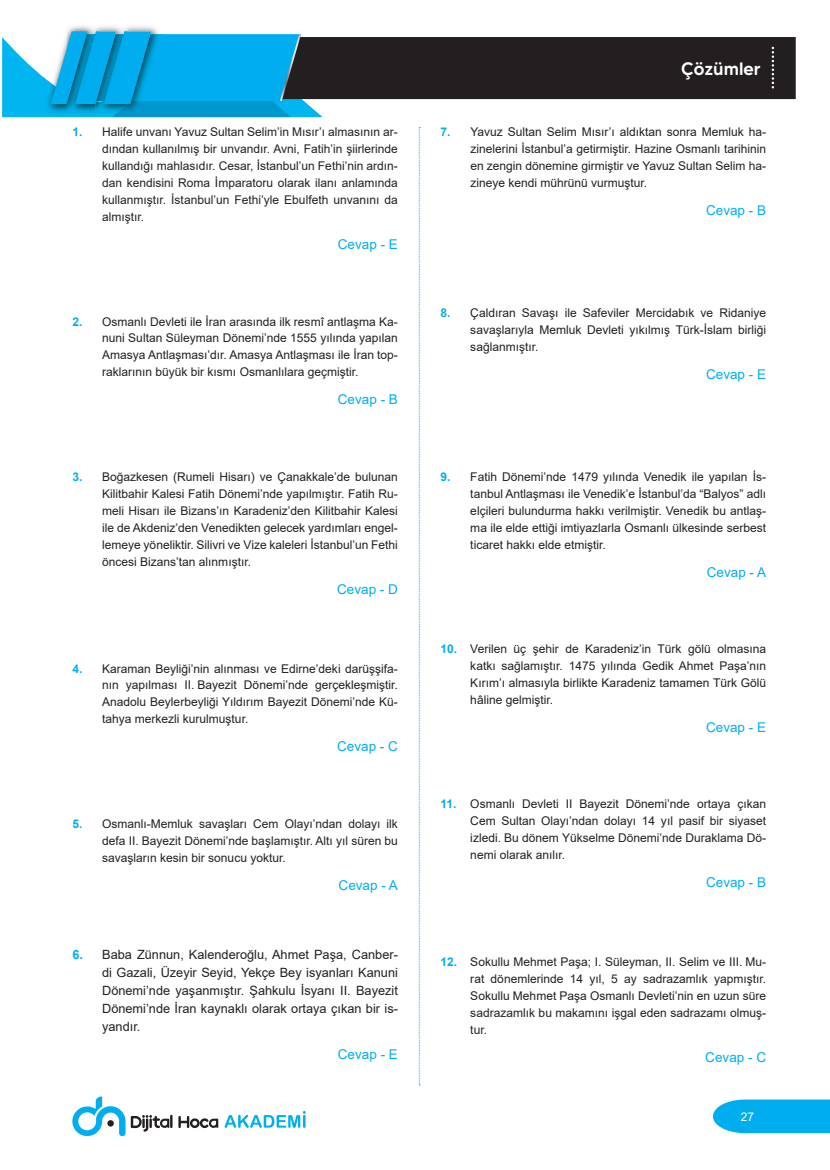
<style>
.page{position:relative;width:830px;height:1170px;background:#fff}
.page>*{position:absolute;margin:0;border:0;box-sizing:border-box;transform-origin:0 0}
.t1{font:500 18px "MADE Tommy Soft";color:#fff}
.CEVAP{font:13.5px "Arial";color:#00aeef}
.t2{font:12.75px/18px "Arial";color:#231f20;text-align:justify}
.t3{font:12px/17px "Arial";color:#231f20;text-align:justify}
.t4{font:12px "Arial";color:#fff}
.s1{font-weight:700;color:#00aeef}
</style>
<div class="page">
<svg style="left:713px;top:1099px;width:116px;height:33px;background:#11b3f0"></svg>
<svg style="left:72px;top:1096px;width:53px;height:39px"></svg>
<svg style="left:107px;top:1119px;width:7px;height:7px"></svg>
<svg style="left:224px;top:1111px;width:81px;height:16px"></svg>
<svg style="left:178px;top:1116px;width:40px;height:12px"></svg>
<svg style="left:131px;top:1114px;width:41px;height:17px"></svg>
<svg style="left:418px;top:127px;width:2px;height:958px"></svg>
<div style="left:322px;top:37px;width:473px;height:62px;background:#231f20"></div>
<svg style="left:2px;top:26px;width:320px;height:91px;background:#2babda"></svg>
<svg style="left:771px;top:47px;width:2px;height:41px"></svg>
<p class="t3" style="left:102px;top:124px;width:297px;text-indent:-30px"><span class="s1">1.</span> Halife unvanı Yavuz Sultan Selim’in Mısır’ı almasının ar&shy;dından kullanılmış bir unvandır. Avni, Fatih’in şiirlerinde kullandığı mahlasıdır. Cesar, İstanbul’un Fethi’nin ardın&shy;dan kendisini Roma İmparatoru olarak ilanı anlamında kullanmıştır. İstanbul’un Fethi’yle Ebulfeth unvanını da almıştır.</p>
<p class="CEVAP" style="left:338px;top:235px;width:62px">Cevap - E</p>
<p class="t3" style="left:102px;top:313px;width:297px;text-indent:-30px"><span class="s1">2.</span> Osmanlı Devleti ile İran arasında ilk resmî antlaşma Ka&shy;nuni Sultan Süleyman Dönemi’nde 1555 yılında yapılan Amasya Antlaşması’dır. Amasya Antlaşması ile İran top&shy;raklarının büyük bir kısmı Osmanlılara geçmiştir.</p>
<p class="CEVAP" style="left:338px;top:390px;width:62px">Cevap - B</p>
<p class="t3" style="left:102px;top:468px;width:297px;text-indent:-30px"><span class="s1">3.</span> Boğazkesen (Rumeli Hisarı) ve Çanakkale’de bulunan Kilitbahir Kalesi Fatih Dönemi’nde yapılmıştır. Fatih Ru&shy;meli Hisarı ile Bizans’ın Karadeniz’den Kilitbahir Kalesi ile de Akdeniz’den Venedikten gelecek yardımları engel&shy;lemeye yöneliktir. Silivri ve Vize kaleleri İstanbul’un Fethi öncesi Bizans’tan alınmıştır.</p>
<p class="CEVAP" style="left:337px;top:579px;width:62px">Cevap - D</p>
<p class="t3" style="left:102px;top:659px;width:297px;text-indent:-30px"><span class="s1">4.</span> Karaman Beyliği’nin alınması ve Edirne’deki darüşşifa&shy;nın yapılması II. Bayezit Dönemi’nde gerçekleşmiştir.<br>Anadolu Beylerbeyliği Yıldırım Bayezit Dönemi’nde Kü&shy;tahya merkezli kurulmuştur.</p>
<p class="CEVAP" style="left:337px;top:737px;width:62px">Cevap - C</p>
<p class="t3" style="left:102px;top:815px;width:297px;text-indent:-30px"><span class="s1">5.</span> Osmanlı-Memluk savaşları Cem Olayı’ndan dolayı ilk defa II. Bayezit Dönemi’nde başlamıştır. Altı yıl süren bu savaşların kesin bir sonucu yoktur.</p>
<p class="CEVAP" style="left:338px;top:875px;width:61px">Cevap - A</p>
<p class="t2" style="left:102px;top:945px;width:297px;text-indent:-30px"><span class="s1">6.</span> Baba Zünnun, Kalenderoğlu, Ahmet Paşa, Canber&shy;di Gazali, Üzeyir Seyid, Yekçe Bey isyanları Kanuni Dönemi’nde yaşanmıştır. Şahkulu İsyanı II. Bayezit Dönemi’nde İran kaynaklı olarak ortaya çıkan bir is&shy;yandır.</p>
<p class="CEVAP" style="left:338px;top:1044px;width:62px">Cevap - E</p>
<h1 class="t1" style="left:680px;top:57px;width:81px">Çözümler</h1>
<p class="t3" style="left:470px;top:124px;width:297px;text-indent:-30px"><span class="s1">7.</span> Yavuz Sultan Selim Mısır’ı aldıktan sonra Memluk ha&shy;zinelerini İstanbul’a getirmiştir. Hazine Osmanlı tarihinin en zengin dönemine girmiştir ve Yavuz Sultan Selim ha&shy;zineye kendi mührünü vurmuştur.</p>
<p class="CEVAP" style="left:705px;top:201px;width:62px">Cevap - B</p>
<p class="t3" style="left:470px;top:304px;width:297px;text-indent:-30px"><span class="s1">8.</span> Çaldıran Savaşı ile Safeviler Mercidabık ve Ridaniye savaşlarıyla Memluk Devleti yıkılmış Türk-İslam birliği sağlanmıştır.</p>
<p class="CEVAP" style="left:705px;top:365px;width:62px">Cevap - E</p>
<p class="t3" style="left:470px;top:468px;width:297px;text-indent:-30px"><span class="s1">9.</span> Fatih Dönemi’nde 1479 yılında Venedik ile yapılan İs&shy;tanbul Antlaşması ile Venedik’e İstanbul’da “Balyos” adlı elçileri bulundurma hakkı verilmiştir. Venedik bu antlaş&shy;ma ile elde ettiği imtiyazlarla Osmanlı ülkesinde serbest ticaret hakkı elde etmiştir.</p>
<p class="CEVAP" style="left:706px;top:562px;width:61px">Cevap - A</p>
<p class="t3" style="left:470px;top:640px;width:297px;text-indent:-30px"><span class="s1">10.</span> Verilen üç şehir de Karadeniz’in Türk gölü olmasına katkı sağlamıştır. 1475 yılında Gedik Ahmet Paşa’nın Kırım’ı almasıyla birlikte Karadeniz tamamen Türk Gölü hâline gelmiştir.</p>
<p class="CEVAP" style="left:705px;top:717px;width:62px">Cevap - E</p>
<p class="t3" style="left:470px;top:795px;width:297px;text-indent:-30px"><span class="s1">11.</span> Osmanlı Devleti II Bayezit Dönemi’nde ortaya çıkan Cem Sultan Olayı’ndan dolayı 14 yıl pasif bir siyaset izledi. Bu dönem Yükselme Dönemi’nde Duraklama Dö&shy;nemi olarak anılır.</p>
<p class="CEVAP" style="left:705px;top:873px;width:62px">Cevap - B</p>
<p class="t3" style="left:470px;top:953px;width:297px;text-indent:-30px"><span class="s1">12.</span> Sokullu Mehmet Paşa; I. Süleyman, II. Selim ve III. Mu&shy;rat dönemlerinde 14 yıl, 5 ay sadrazamlık yapmıştır.<br>Sokullu Mehmet Paşa Osmanlı Devleti’nin en uzun süre sadrazamlık bu makamını işgal eden sadrazamı olmuş&shy;tur.</p>
<p class="CEVAP" style="left:705px;top:1047px;width:62px">Cevap - C</p>
<p class="t4" style="left:740px;top:1108px;width:15px">27</p>
</div>
